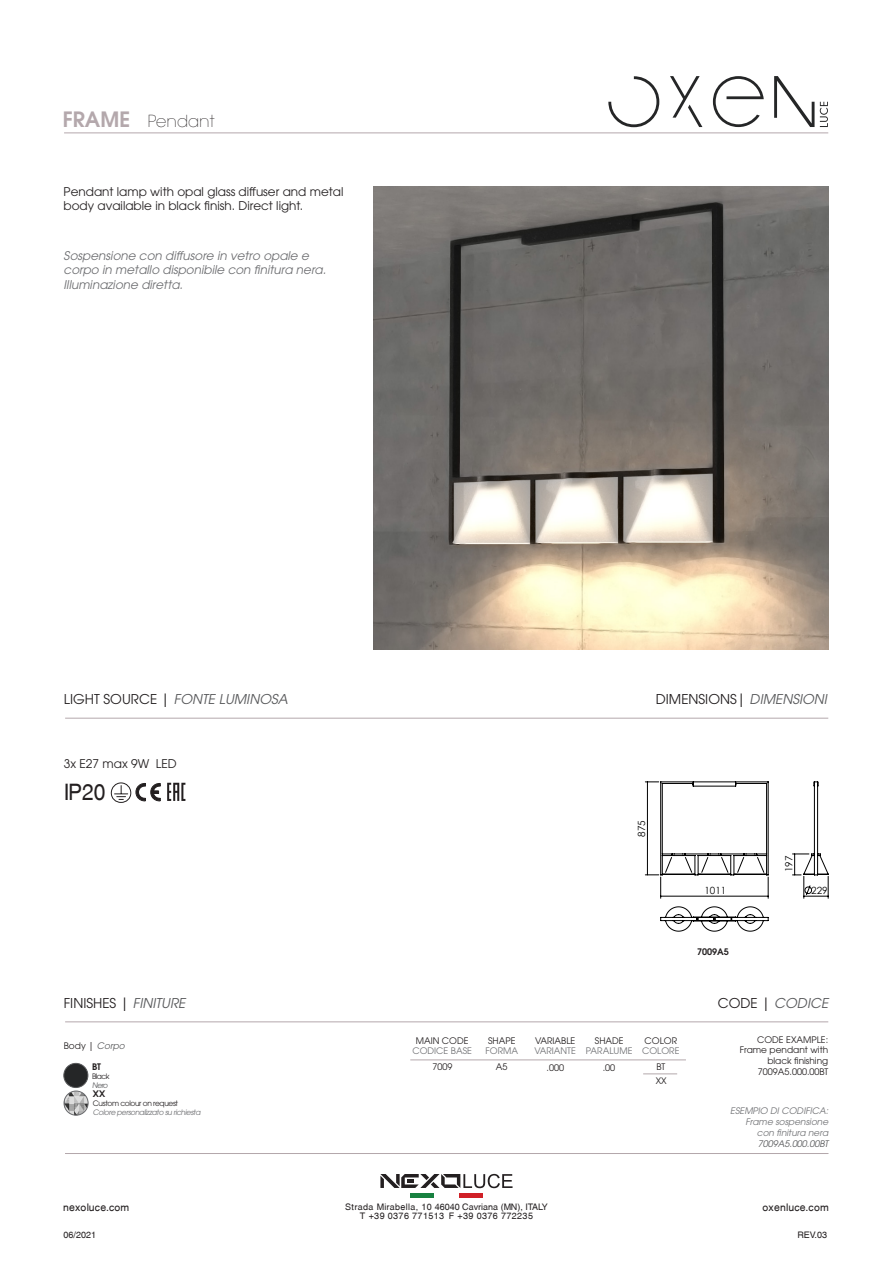
<style>
.page{position:relative;width:893px;height:1263px;background:#fff}
.page>*{position:absolute;margin:0;border:0;box-sizing:border-box;transform-origin:0 0}
.t1{font:22.65px "Swansea";color:#231f20;scale:.93 1}
.t2{font:200 16.5px "ITC Avant Garde Std";color:#231f20}
.t3{font:13.5px "ITC Avant Garde Std";color:#231f20}
.t4{font:italic 13.5px "ITC Avant Garde Std";color:#57585a}
.t5{font:italic 12px/14.4px "ITC Avant Garde Std";color:#6c6d70}
.t6{font:12px/14.4px "ITC Avant Garde Std";color:#231f20}
.t7{font:10.5px "Swansea";letter-spacing:.02em;color:#231f20}
.t8{font:9.9px "Century Gothic";color:#000}
.t9{font:9px/10.8px "ITC Avant Garde Std";color:#231f20;text-align:right}
.t10{font:9px/9.8px "Swansea";letter-spacing:.04em;color:#231f20;text-align:center}
.t11{font:italic 9px/10.8px "ITC Avant Garde Std";color:#717275;text-align:right}
.t12{font:9px "ITC Avant Garde Std";color:#717275}
.t13{font:italic 9px "ITC Avant Garde Std";color:#57585a}
.t14{font:600 9px "ITC Avant Garde Std";color:#231f20}
.t15{font:7.5px "ITC Avant Garde Std";color:#6c6d70}
.t16{font:7.5px "ITC Avant Garde Std";letter-spacing:-.05em;color:#231f20}
.t17{font:7.5px "ITC Avant Garde Std";color:#57585a}
.s1{font-weight:600;font-size:21px;color:#b4a8ac}
.s2{font-style:normal;color:#231f20}
.s3{font-style:italic;color:#57585a}
</style>
<div class="page">
<div style="left:410px;top:1193px;width:24px;height:5px;background:#188140"></div>
<div style="left:459px;top:1193px;width:24px;height:5px;background:#d02027"></div>
<svg style="left:380px;top:1174px;width:133px;height:14px"></svg>
<hr style="left:64px;top:133px;width:764px;height:1px;background:#b4a8ac">
<svg style="left:608px;top:76px;width:51px;height:51px"></svg>
<svg style="left:774px;top:76px;width:40px;height:51px"></svg>
<svg style="left:670px;top:76px;width:32px;height:51px"></svg>
<svg style="left:820px;top:102px;width:8px;height:25px"></svg>
<svg style="left:713px;top:76px;width:51px;height:51px"></svg>
<hr style="left:65px;top:718px;width:763px;height:1px;background:#b4a8ac">
<hr style="left:65px;top:1021px;width:763px;height:1px;background:#b4a8ac">
<img style="left:374px;top:187px;width:454px;height:463px">
<hr style="left:410px;top:1060px;width:276px;height:1px;background:#b4a8ac">
<svg style="left:645px;top:781px;width:184px;height:151px"></svg>
<hr style="left:65px;top:1153px;width:763px;height:1px;background:#b4a8ac">
<div style="left:64px;top:1063px;width:24px;height:24px;background:#252627;border-radius:50%"></div>
<div style="left:64px;top:1063px;width:24px;height:25px;border:1px solid #57585a;border-radius:50%"></div>
<svg style="left:135px;top:783px;width:25px;height:18px"></svg>
<svg style="left:115px;top:785px;width:13px;height:15px"></svg>
<div style="left:111px;top:782px;width:20px;height:21px;border:1px solid #231f20;border-radius:50%"></div>
<svg style="left:167px;top:783px;width:18px;height:18px"></svg>
<img style="left:64px;top:1091px;width:24px;height:24px">
<div style="left:64px;top:1091px;width:24px;height:24px;border:1px solid #6c6d70;border-radius:50%"></div>
<hr style="left:643px;top:1073px;width:34px;height:1px;background:#b4a8ac">
<p class="t2" style="left:63px;top:111px;width:154px"><span class="s1">FRAME</span> Pendant</p>
<p class="t6" style="left:64px;top:184px;width:281px">Pendant lamp with opal glass diffuser and metal body available in black finish. Direct light.</p>
<p class="t5" style="left:64px;top:248px;width:264px">Sospensione con diffusore in vetro opale e corpo in metallo disponibile con finitura nera.<br>Illuminazione diretta.</p>
<p class="t4" style="left:64px;top:691px;width:225px"><span class="s2">LIGHT SOURCE |</span> FONTE LUMINOSA</p>
<p class="t3" style="left:656px;top:691px;width:173px">DIMENSIONS| <span class="s3">DIMENSIONI</span></p>
<p class="t6" style="left:64px;top:756px;width:115px">3x E27 max 9W LED</p>
<p class="t1" style="left:64px;top:779px;width:46px">IP20</p>
<p class="t8" style="left:635px;top:837px;width:18px;rotate:-90deg">875</p>
<p class="t8" style="left:782px;top:872px;width:18px;rotate:-90deg">197</p>
<p class="t8" style="left:704px;top:883px;width:23px">1011</p>
<p class="t8" style="left:811px;top:883px;width:18px">229</p>
<p class="t14" style="left:697px;top:946px;width:33px">7009A5</p>
<p class="t3" style="left:64px;top:995px;width:123px">FINISHES | <span class="s3">FINITURE</span></p>
<p class="t4" style="left:718px;top:995px;width:112px"><span class="s2">CODE |</span> CODICE</p>
<p class="t9" style="left:64px;top:1040px;width:63px">Body | <span class="s3">Corpo</span></p>
<p class="t14" style="left:92px;top:1060px;width:10px">BT</p>
<p class="t16" style="left:92px;top:1071px;width:19px">Black</p>
<p class="t17" style="left:92px;top:1080px;width:19px">Nero</p>
<p class="t14" style="left:93px;top:1088px;width:14px">XX</p>
<p class="t16" style="left:93px;top:1099px;width:87px">Custom colour on request</p>
<p class="t15" style="left:93px;top:1108px;width:110px">Colore personalizzato su richiesta</p>
<p class="t9" style="left:416px;top:1035px;width:54px">MAIN CODE</p>
<p class="t12" style="left:412px;top:1045px;width:61px">CODICE BASE</p>
<p class="t9" style="left:432px;top:1061px;width:21px">7009</p>
<p class="t9" style="left:488px;top:1035px;width:29px">SHAPE</p>
<p class="t12" style="left:485px;top:1045px;width:34px">FORMA</p>
<p class="t9" style="left:535px;top:1035px;width:42px">VARIABLE</p>
<p class="t12" style="left:534px;top:1045px;width:43px">VARIANTE</p>
<p class="t9" style="left:595px;top:1035px;width:30px">SHADE</p>
<p class="t12" style="left:586px;top:1045px;width:48px">PARALUME</p>
<p class="t9" style="left:645px;top:1035px;width:34px">COLOR</p>
<p class="t12" style="left:642px;top:1045px;width:39px">COLORE</p>
<p class="t9" style="left:496px;top:1061px;width:13px">A5</p>
<p class="t9" style="left:547px;top:1062px;width:19px">.000</p>
<p class="t9" style="left:603px;top:1062px;width:14px">.00</p>
<p class="t9" style="left:656px;top:1061px;width:10px">BT</p>
<p class="t9" style="left:656px;top:1075px;width:12px">XX</p>
<p class="t9" style="left:757px;top:1034px;width:73px">CODE EXAMPLE:</p>
<p class="t9" style="left:740px;top:1044px;width:90px">Frame pendant with black finishing</p>
<p class="t9" style="left:758px;top:1066px;width:72px">7009A5.000.00BT</p>
<p class="t11" style="left:730px;top:1105px;width:100px">ESEMPIO DI CODIFICA:</p>
<p class="t11" style="left:745px;top:1116px;width:84px">Frame sospensione con finitura nera</p>
<p class="t13" style="left:758px;top:1138px;width:72px">7009A5.000.00BT</p>
<p class="t10" style="left:345px;top:1201px;width:204px">Strada Mirabella, 10 46040 Cavriana (MN), ITALY<br>T +39 0376 771513 F +39 0376 772235</p>
<p class="t7" style="left:63px;top:1201px;width:68px">nexoluce.com</p>
<p class="t7" style="left:762px;top:1201px;width:68px">oxenluce.com</p>
<p class="t10" style="left:64px;top:1229px;width:34px">06/2021</p>
<p class="t10" style="left:797px;top:1229px;width:31px">REV.03</p>
</div>
